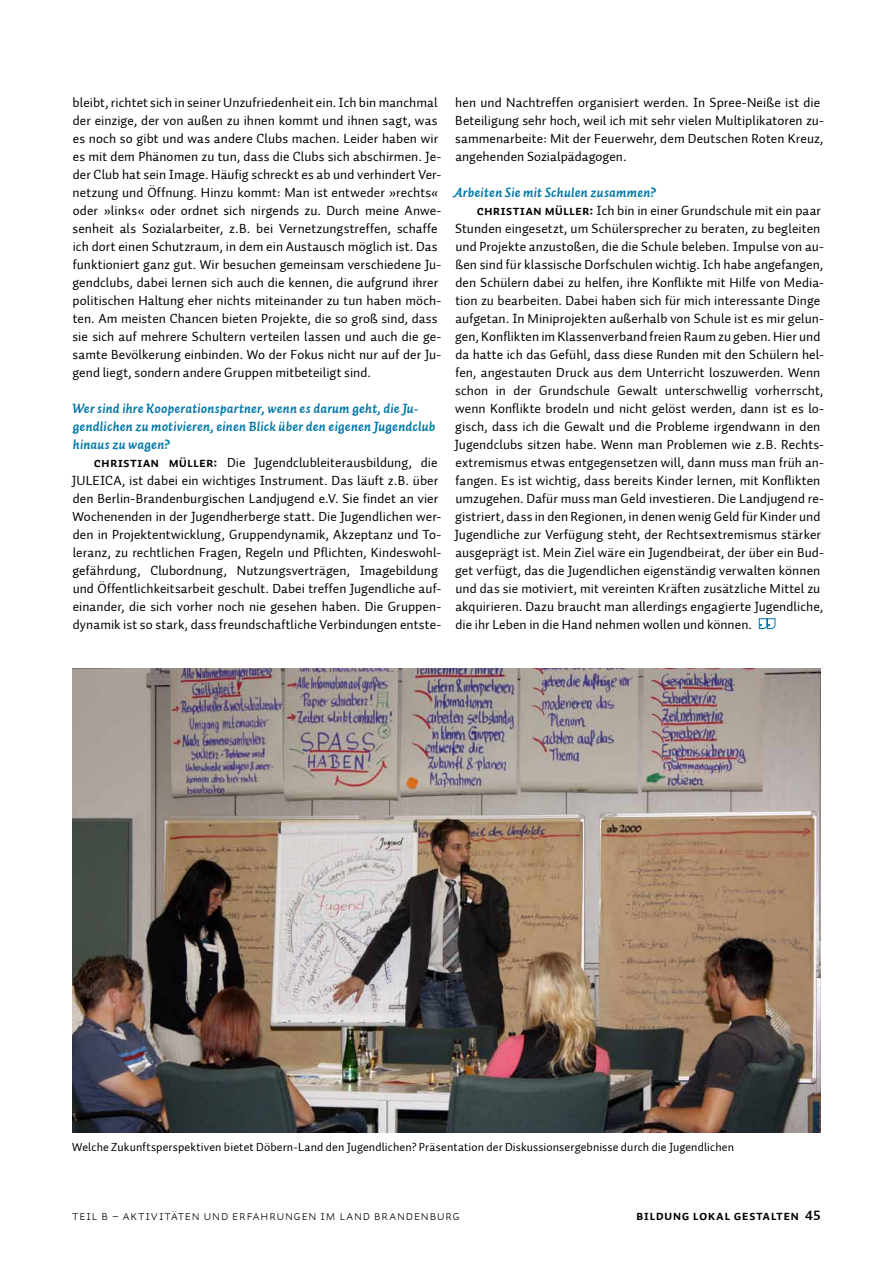
<style>
.page{position:relative;width:893px;height:1263px;background:#fff}
.page>*{position:absolute;margin:0;border:0;box-sizing:border-box;transform-origin:0 0}
.t1{font:13.5px/18px "Auto 1";letter-spacing:.005em;color:#000}
.t2{font:italic 700 13.5px/18px "Auto 2";letter-spacing:.01em;color:#0077a8}
.t3{font:13.5px "Auto 1 Light Sm Cp";letter-spacing:.02em;color:#000}
.t4{font:13.5px "Auto 1 Bold Sm Cp";letter-spacing:.025em;color:#000}
.t5{font:12px "Auto 1 Regular LF";letter-spacing:.01em;color:#000}
.s1{font-family:"Auto 1 Bold Sm Cp"}
.s2{font-family:"Auto 1 Bold LF"}
</style>
<div class="page">
<svg style="left:758px;top:618px;width:18px;height:11px"></svg>
<img style="left:72px;top:669px;width:749px;height:464px">
<p class="t1" style="left:72px;top:93px;width:370px">bleibt, richtet sich in seiner Unzufriedenheit ein. Ich bin manchmal der einzige, der von außen zu ihnen kommt und ihnen sagt, was es noch so gibt und was andere Clubs machen. Leider haben wir es mit dem Phänomen zu tun, dass die Clubs sich abschirmen. Je&shy;der Club hat sein Image. Häufig schreckt es ab und verhindert Ver&shy;netzung und Öffnung. Hinzu kommt: Man ist entweder »rechts« oder »links« oder ordnet sich nirgends zu. Durch meine Anwe&shy;senheit als Sozialarbeiter, z.B. bei Vernetzungstreffen, schaffe ich dort einen Schutzraum, in dem ein Austausch möglich ist. Das funktioniert ganz gut. Wir besuchen gemeinsam verschiedene Ju&shy;gendclubs, dabei lernen sich auch die kennen, die aufgrund ihrer politischen Haltung eher nichts miteinander zu tun haben möch&shy;ten. Am meisten Chancen bieten Projekte, die so groß sind, dass sie sich auf mehrere Schultern verteilen lassen und auch die ge&shy;samte Bevölkerung einbinden. Wo der Fokus nicht nur auf der Ju&shy;gend liegt, sondern andere Gruppen mitbeteiligt sind.</p>
<p class="t2" style="left:72px;top:399px;width:365px">Wer sind ihre Kooperationspartner, wenn es darum geht, die Ju&shy;gendlichen zu motivieren, einen Blick über den eigenen Jugendclub hinaus zu wagen?</p>
<p class="t1" style="left:72px;top:453px;width:371px;text-indent:22px"><span class="s1">Christian Müller:</span> Die Jugendclubleiterausbildung, die JULEICA, ist dabei ein wichtiges Instrument. Das läuft z.B. über den Berlin-Brandenburgischen Landjugend e.V. Sie findet an vier Wochenenden in der Jugendherberge statt. Die Jugendlichen wer&shy;den in Projektentwicklung, Gruppendynamik, Akzeptanz und To&shy;leranz, zu rechtlichen Fragen, Regeln und Pflichten, Kindeswohl&shy;gefährdung, Clubordnung, Nutzungsverträgen, Imagebildung und Öffentlichkeitsarbeit geschult. Dabei treffen Jugendliche auf&shy;einander, die sich vorher noch nie gesehen haben. Die Gruppen&shy;dynamik ist so stark, dass freundschaftliche Verbindungen entste-</p>
<p class="t1" style="left:455px;top:93px;width:370px">hen und Nachtreffen organisiert werden. In Spree-Neiße ist die Beteiligung sehr hoch, weil ich mit sehr vielen Multiplikatoren zu&shy;sammenarbeite: Mit der Feuerwehr, dem Deutschen Roten Kreuz, angehenden Sozialpädagogen.</p>
<p class="t2" style="left:453px;top:183px;width:205px">Arbeiten Sie mit Schulen zusammen?</p>
<p class="t1" style="left:454px;top:201px;width:371px;text-indent:22px"><span class="s1">Christian Müller:</span> Ich bin in einer Grundschule mit ein paar Stunden eingesetzt, um Schülersprecher zu beraten, zu begleiten und Projekte anzustoßen, die die Schule beleben. Impulse von au&shy;ßen sind für klassische Dorfschulen wichtig. Ich habe angefangen, den Schülern dabei zu helfen, ihre Konflikte mit Hilfe von Media&shy;tion zu bearbeiten. Dabei haben sich für mich interessante Dinge aufgetan. In Miniprojekten außerhalb von Schule ist es mir gelun&shy;gen, Konflikten im Klassenverband freien Raum zu geben. Hier und da hatte ich das Gefühl, dass diese Runden mit den Schülern hel&shy;fen, angestauten Druck aus dem Unterricht loszuwerden. Wenn schon in der Grundschule Gewalt unterschwellig vorherrscht, wenn Konflikte brodeln und nicht gelöst werden, dann ist es lo&shy;gisch, dass ich die Gewalt und die Probleme irgendwann in den Jugendclubs sitzen habe. Wenn man Problemen wie z.B. Rechts&shy;extremismus etwas entgegensetzen will, dann muss man früh an&shy;fangen. Es ist wichtig, dass bereits Kinder lernen, mit Konflikten umzugehen. Dafür muss man Geld investieren. Die Landjugend re&shy;gistriert, dass in den Regionen, in denen wenig Geld für Kinder und Jugendliche zur Verfügung steht, der Rechtsextremismus stärker ausgeprägt ist. Mein Ziel wäre ein Jugendbeirat, der über ein Bud&shy;get verfügt, das die Jugendlichen eigenständig verwalten können und das sie motiviert, mit vereinten Kräften zusätzliche Mittel zu akquirieren. Dazu braucht man allerdings engagierte Jugendliche, die ihr Leben in die Hand nehmen wollen und können.</p>
<p class="t5" style="left:72px;top:1139px;width:663px">Welche Zukunftsperspektiven bietet Döbern-Land den Jugendlichen? Präsentation der Diskussionsergebnisse durch die Jugendlichen</p>
<p class="t3" style="left:72px;top:1208px;width:389px">TEIL B – Aktivitäten und erfahrungen im Land Brandenburg</p>
<p class="t4" style="left:636px;top:1208px;width:186px">bildung lokal gestalten <span class="s2">45</span></p>
</div>
